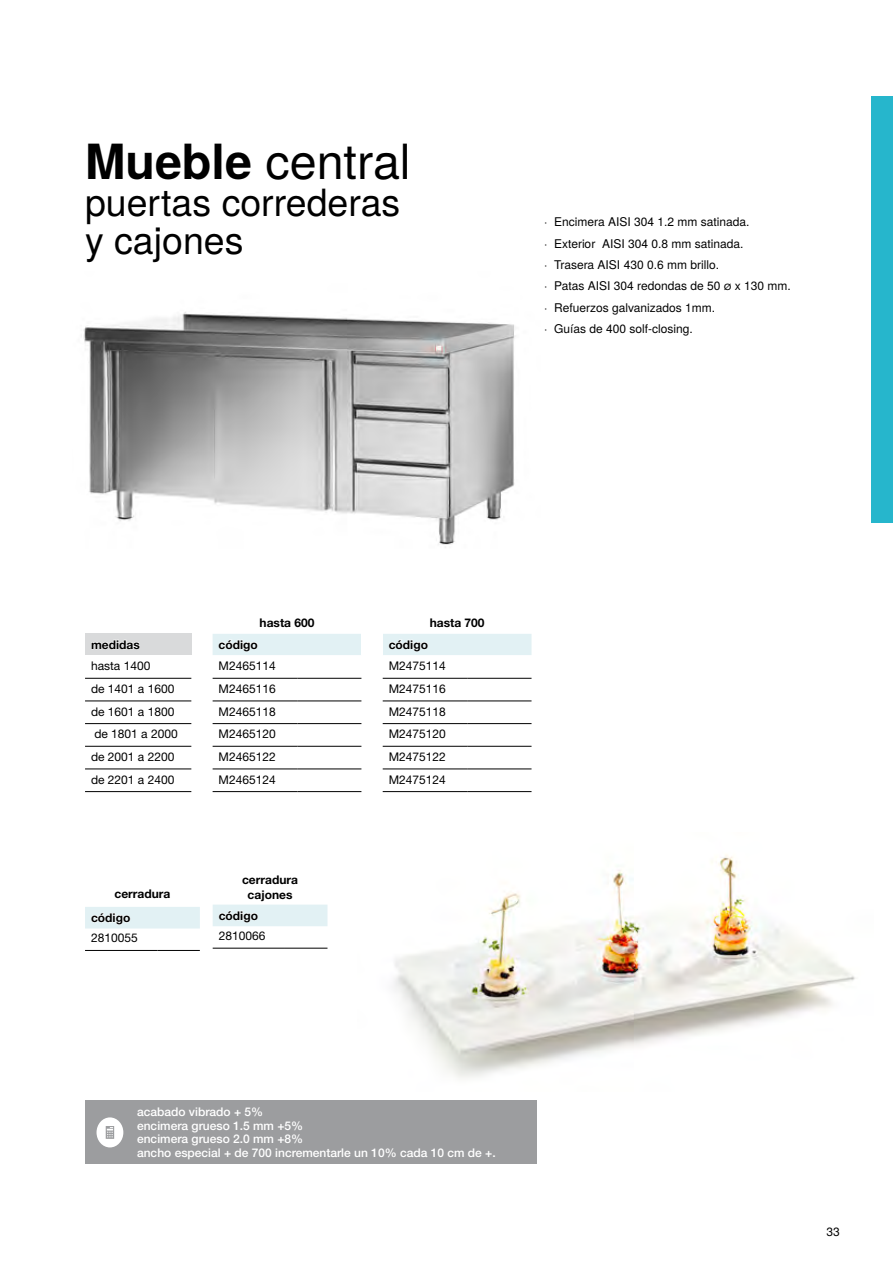
<style>
.page{position:relative;width:893px;height:1263px;background:#fff}
.page>*{position:absolute;margin:0;border:0;box-sizing:border-box;transform-origin:0 0}
.t1{font:48.45px "Te X Gyre Heros";color:#000}
.t2{font:37.5px/37.5px "Te X Gyre Heros";color:#000}
.t3{font:12px "Helvetica Neue LT Std";color:#000}
.t4{font:12px/21.5px "Te X Gyre Heros";color:#000}
.t5{font:500 12px/13.5px "Helvetica Neue LT Std";color:#fff}
.t6{font:700 12px/14.4px "Helvetica Neue LT Std";color:#000;text-align:center}
.s1{font-weight:700}
</style>
<div class="page">
<img style="left:393px;top:854px;width:462px;height:224px">
<div style="left:872px;top:96px;width:21px;height:427px;background:#26b6cc"></div>
<img style="left:83px;top:312px;width:433px;height:236px">
<div style="left:85px;top:634px;width:106px;height:21px;background:#d9dadb"></div>
<hr style="left:85px;top:678px;width:106px;height:1px;background:#000">
<hr style="left:85px;top:701px;width:106px;height:1px;background:#000">
<hr style="left:85px;top:723px;width:106px;height:1px;background:#000">
<hr style="left:85px;top:746px;width:106px;height:1px;background:#000">
<hr style="left:85px;top:769px;width:106px;height:1px;background:#000">
<hr style="left:85px;top:791px;width:106px;height:1px;background:#000">
<hr style="left:213px;top:678px;width:85px;height:1px;background:#000">
<hr style="left:298px;top:678px;width:63px;height:1px;background:#000">
<hr style="left:213px;top:701px;width:85px;height:1px;background:#000">
<hr style="left:298px;top:701px;width:63px;height:1px;background:#000">
<hr style="left:213px;top:723px;width:85px;height:1px;background:#000">
<hr style="left:298px;top:723px;width:63px;height:1px;background:#000">
<hr style="left:213px;top:746px;width:85px;height:1px;background:#000">
<hr style="left:298px;top:746px;width:63px;height:1px;background:#000">
<hr style="left:213px;top:769px;width:85px;height:1px;background:#000">
<hr style="left:298px;top:769px;width:63px;height:1px;background:#000">
<hr style="left:213px;top:791px;width:85px;height:1px;background:#000">
<hr style="left:298px;top:791px;width:63px;height:1px;background:#000">
<hr style="left:383px;top:678px;width:85px;height:1px;background:#000">
<hr style="left:468px;top:678px;width:63px;height:1px;background:#000">
<hr style="left:383px;top:701px;width:85px;height:1px;background:#000">
<hr style="left:468px;top:701px;width:63px;height:1px;background:#000">
<hr style="left:383px;top:723px;width:85px;height:1px;background:#000">
<hr style="left:468px;top:723px;width:63px;height:1px;background:#000">
<hr style="left:383px;top:746px;width:85px;height:1px;background:#000">
<hr style="left:468px;top:746px;width:63px;height:1px;background:#000">
<hr style="left:383px;top:769px;width:85px;height:1px;background:#000">
<hr style="left:468px;top:769px;width:63px;height:1px;background:#000">
<hr style="left:383px;top:791px;width:85px;height:1px;background:#000">
<hr style="left:468px;top:791px;width:63px;height:1px;background:#000">
<svg style="left:91px;top:639px;width:49px;height:11px"></svg>
<svg style="left:213px;top:634px;width:318px;height:21px"></svg>
<div style="left:85px;top:1100px;width:451px;height:64px;background:#9c9d9f"></div>
<div style="left:97px;top:1117px;width:26px;height:30px;background:#fff;border-radius:50%"></div>
<svg style="left:106px;top:1126px;width:8px;height:13px"></svg>
<hr style="left:213px;top:948px;width:72px;height:1px;background:#000">
<hr style="left:285px;top:948px;width:42px;height:1px;background:#000">
<svg style="left:213px;top:904px;width:114px;height:22px"></svg>
<hr style="left:85px;top:950px;width:72px;height:1px;background:#000">
<hr style="left:157px;top:950px;width:43px;height:1px;background:#000">
<svg style="left:85px;top:907px;width:115px;height:21px"></svg>
<h1 class="t1" style="left:85px;top:123px;width:327px"><span class="s1">Mueble</span> central</h1>
<h2 class="t2" style="left:85px;top:181px;width:317px">puertas correderas y cajones</h2>
<p class="t4" style="left:544px;top:210px;width:248px">· Encimera AISI 304 1.2 mm satinada.<br>· Exterior AISI 304 0.8 mm satinada.<br>· Trasera AISI 430 0.6 mm brillo.<br>· Patas AISI 304 redondas de 50 Ø x 130 mm. · Refuerzos galvanizados 1mm.<br>· Guías de 400 solf-closing.</p>
<p class="t6" style="left:260px;top:616px;width:56px">hasta 600</p>
<p class="t6" style="left:430px;top:616px;width:56px">hasta 700</p>
<p class="t6" style="left:91px;top:637px;width:50px">medidas</p>
<p class="t6" style="left:219px;top:637px;width:41px">código</p>
<p class="t6" style="left:389px;top:637px;width:41px">código</p>
<p class="t3" style="left:91px;top:658px;width:61px">hasta 1400</p>
<p class="t3" style="left:219px;top:658px;width:59px">M2465114</p>
<p class="t3" style="left:389px;top:658px;width:59px">M2475114</p>
<p class="t3" style="left:91px;top:681px;width:85px">de 1401 a 1600</p>
<p class="t3" style="left:219px;top:681px;width:59px">M2465116</p>
<p class="t3" style="left:389px;top:681px;width:59px">M2475116</p>
<p class="t3" style="left:91px;top:704px;width:85px">de 1601 a 1800</p>
<p class="t3" style="left:219px;top:704px;width:59px">M2465118</p>
<p class="t3" style="left:389px;top:704px;width:59px">M2475118</p>
<p class="t3" style="left:94px;top:727px;width:85px">de 1801 a 2000</p>
<p class="t3" style="left:219px;top:727px;width:59px">M2465120</p>
<p class="t3" style="left:389px;top:727px;width:59px">M2475120</p>
<p class="t3" style="left:91px;top:749px;width:85px">de 2001 a 2200</p>
<p class="t3" style="left:219px;top:749px;width:59px">M2465122</p>
<p class="t3" style="left:389px;top:749px;width:59px">M2475122</p>
<p class="t3" style="left:91px;top:772px;width:85px">de 2201 a 2400</p>
<p class="t3" style="left:219px;top:772px;width:59px">M2465124</p>
<p class="t3" style="left:389px;top:772px;width:59px">M2475124</p>
<p class="t6" style="left:91px;top:881px;width:81px;line-height:23.9px;text-align:left;text-indent:23px">cerradura código</p>
<p class="t3" style="left:91px;top:931px;width:48px">2810055</p>
<p class="t6" style="left:242px;top:872px;width:58px">cerradura cajones</p>
<p class="t6" style="left:219px;top:908px;width:41px">código</p>
<p class="t3" style="left:219px;top:929px;width:48px">2810066</p>
<p class="t5" style="left:137px;top:1105px;width:360px">acabado vibrado + 5%<br>encimera grueso 1.5 mm +5%<br>encimera grueso 2.0 mm +8%<br>ancho especial + de 700 incrementarle un 10% cada 10 cm de +.</p>
<p class="t4" style="left:826px;top:1219px;width:15px">33</p>
</div>
